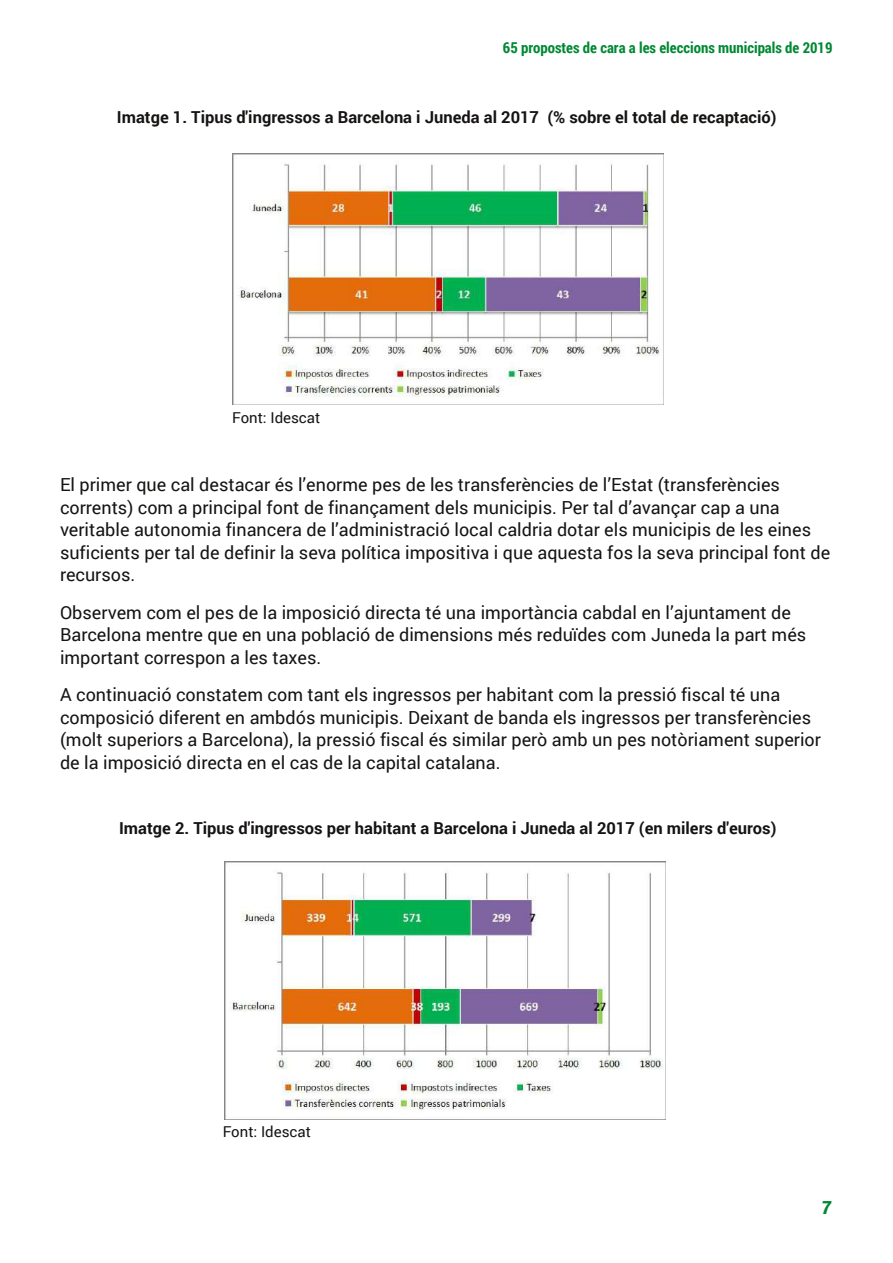
<style>
.page{position:relative;width:893px;height:1263px;background:#fff}
.page>*{position:absolute;margin:0;border:0;box-sizing:border-box;transform-origin:0 0}
.t1{font:18px/22.5px "Roboto";color:#161413}
.t2{font:italic 900 18px "Roboto";color:#008832}
.t3{font:700 16.5px "Roboto";color:#161413}
.t4{font:700 15px "Roboto Condensed";color:#008832}
.t5{font:15px "Roboto";color:#161413}
</style>
<div class="page">
<img style="left:232px;top:154px;width:431px;height:250px">
<img style="left:225px;top:861px;width:441px;height:258px">
<p class="t4" style="left:503px;top:37px;width:331px">65 propostes de cara a les eleccions municipals de 2019</p>
<p class="t3" style="left:117px;top:105px;width:661px">Imatge 1. Tipus d'ingressos a Barcelona i Juneda al 2017 (% sobre el total de recaptació)</p>
<p class="t5" style="left:232px;top:407px;width:90px">Font: Idescat</p>
<p class="t1" style="left:60px;top:473px;width:772px">El primer que cal destacar és l’enorme pes de les transferències de l’Estat (transferències corrents) com a principal font de finançament dels municipis. Per tal d’avançar cap a una veritable autonomia financera de l’administració local caldria dotar els municipis de les eines suficients per tal de definir la seva política impositiva i que aquesta fos la seva principal font de recursos.</p>
<p class="t1" style="left:60px;top:600px;width:748px">Observem com el pes de la imposició directa té una importància cabdal en l’ajuntament de<br>Barcelona mentre que en una població de dimensions més reduïdes com Juneda la part més important correspon a les taxes.</p>
<p class="t1" style="left:60px;top:683px;width:762px">A continuació constatem com tant els ingressos per habitant com la pressió fiscal té una composició diferent en ambdós municipis. Deixant de banda els ingressos per transferències (molt superiors a Barcelona), la pressió fiscal és similar però amb un pes notòriament superior de la imposició directa en el cas de la capital catalana.</p>
<p class="t3" style="left:119px;top:816px;width:659px">Imatge 2. Tipus d'ingressos per habitant a Barcelona i Juneda al 2017 (en milers d'euros)</p>
<p class="t5" style="left:223px;top:1121px;width:90px">Font: Idescat</p>
<p class="t2" style="left:821px;top:1195px;width:11px">7</p>
</div>
